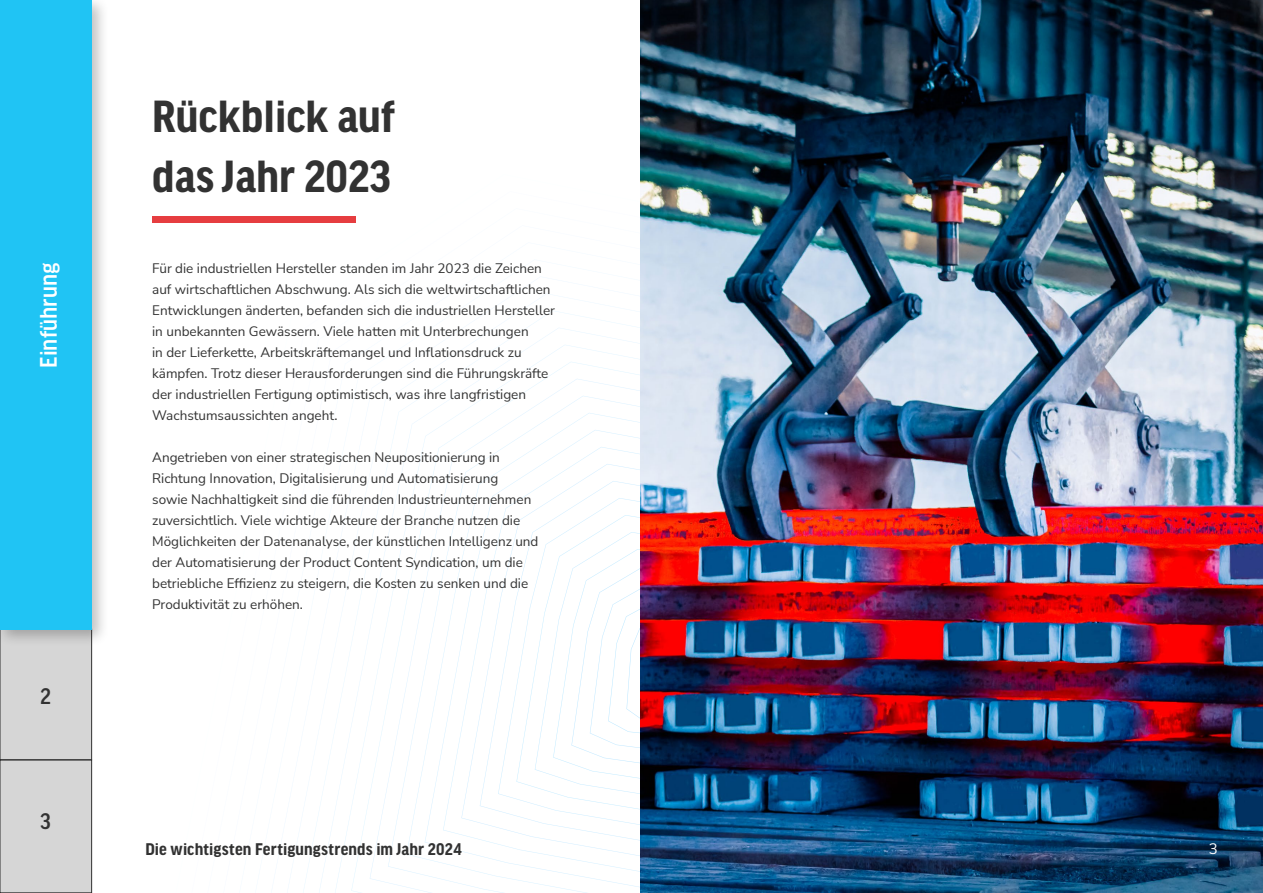
<style>
.page{position:relative;width:1263px;height:893px;background:#fff}
.page>*{position:absolute;margin:0;border:0;box-sizing:border-box;transform-origin:0 0}
.t1{font:700 48px/60px "Good Headline Pro Narr";color:#323232}
.t2{font:500 25.5px "Good Headline Pro Narr";color:#fff}
.t3{font:500 24px "Good Headline Pro Narr";color:#323232}
.t4{font:700 18px "Good Headline Pro Narr";letter-spacing:.01em;color:#323232}
.t5{font:15px "Nunito Sans";color:#fff}
.t6{font:13.5px/21px "Nunito Sans";color:#323232}
</style>
<div class="page">
<svg style="left:296px;top:294px;width:344px;height:599px"></svg>
<div style="left:0;top:629px;width:92px;height:131px;background:#d6d6d6"></div>
<div style="left:0;top:629px;width:92px;height:131px;border:1px solid #323232"></div>
<div style="left:0;top:760px;width:92px;height:133px;background:#d6d6d6"></div>
<div style="left:0;top:760px;width:92px;height:133px;border:1px solid #323232"></div>
<div style="left:0;top:0;width:109px;height:646px;background:#000;opacity:.24"></div>
<div style="left:0;top:0;width:91px;height:629px;background:#20c4f4"></div>
<img style="left:640px;top:0;width:623px;height:893px">
<div style="left:152px;top:216px;width:204px;height:7px;background:#e63d40"></div>
<h2 class="t2" style="left:36px;top:368px;width:106px;rotate:-90deg">Einführung</h2>
<h3 class="t3" style="left:40px;top:684px;width:12px">2</h3>
<h3 class="t3" style="left:40px;top:810px;width:12px">3</h3>
<h1 class="t1" style="left:152px;top:87px;width:244px">Rückblick auf das Jahr 2023</h1>
<p class="t6" style="left:152px;top:257px;width:404px">Für die industriellen Hersteller standen im Jahr 2023 die Zeichen auf wirtschaftlichen Abschwung. Als sich die weltwirtschaftlichen Entwicklungen änderten, befanden sich die industriellen Hersteller in unbekannten Gewässern. Viele hatten mit Unterbrechungen<br>in der Lieferkette, Arbeitskräftemangel und Inflationsdruck zu kämpfen. Trotz dieser Herausforderungen sind die Führungskräfte der industriellen Fertigung optimistisch, was ihre langfristigen Wachstumsaussichten angeht.</p>
<p class="t6" style="left:152px;top:446px;width:388px">Angetrieben von einer strategischen Neupositionierung in Richtung Innovation, Digitalisierung und Automatisierung<br>sowie Nachhaltigkeit sind die führenden Industrieunternehmen zuversichtlich. Viele wichtige Akteure der Branche nutzen die Möglichkeiten der Datenanalyse, der künstlichen Intelligenz und der Automatisierung der Product Content Syndication, um die betriebliche Effizienz zu steigern, die Kosten zu senken und die Produktivität zu erhöhen.</p>
<h3 class="t4" style="left:145px;top:840px;width:318px">Die wichtigsten Fertigungstrends im Jahr 2024</h3>
<p class="t5" style="left:1209px;top:838px;width:10px">3</p>
</div>
